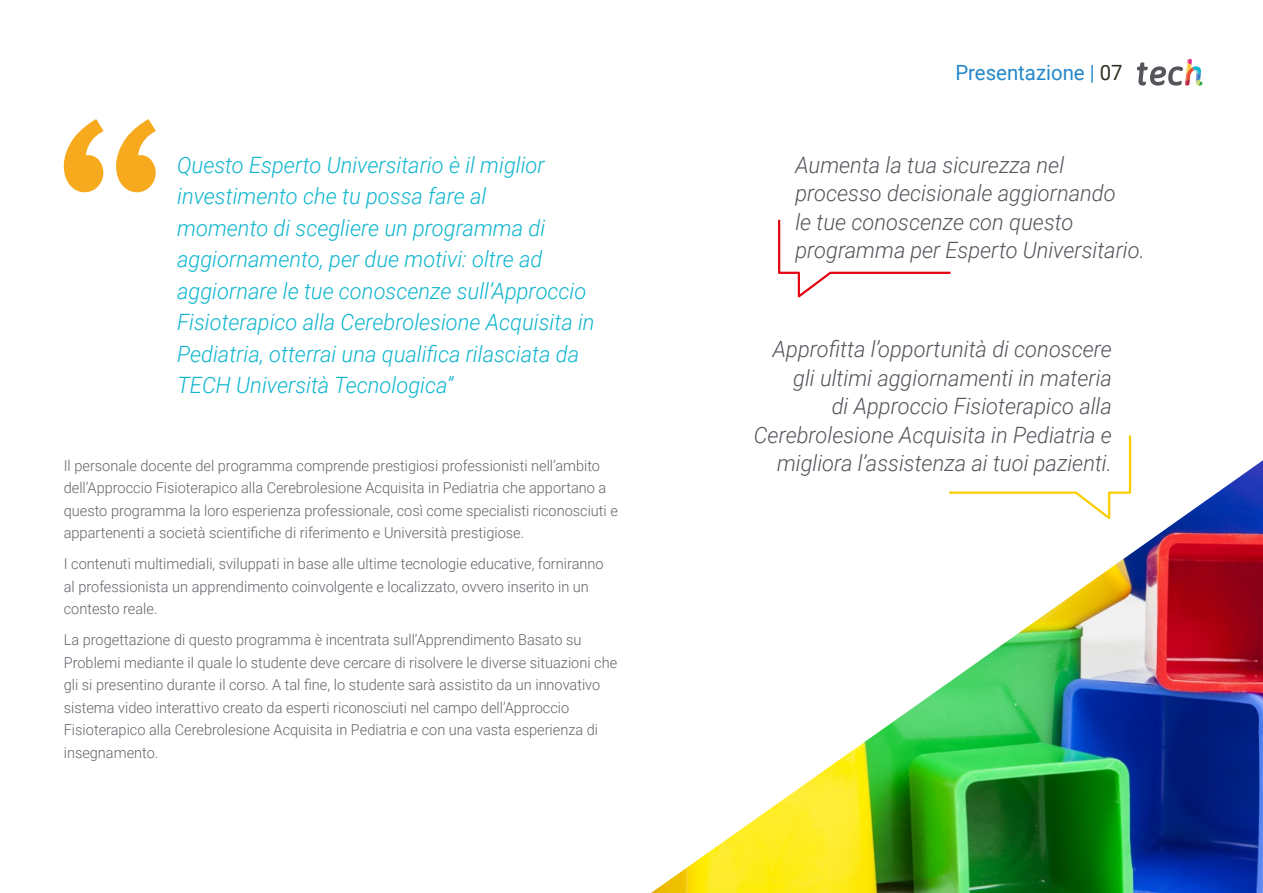
<style>
.page{position:relative;width:1263px;height:893px;background:#fff}
.page>*{position:absolute;margin:0;border:0;box-sizing:border-box;transform-origin:0 0}
.t1{font:italic 300 22.5px/31.5px "Roboto";color:#0fb6cf}
.t2{font:italic 300 22.5px/28.5px "Roboto";color:#52555b;text-align:right}
.t3{font:21px "Roboto";color:#2488c9}
.t4{font:300 15px/22.5px "Roboto";color:#61646a}
.s1{color:#312e20}
</style>
<div class="page">
<svg style="left:64px;top:119px;width:92px;height:73px"></svg>
<svg style="left:1128px;top:435px;width:4px;height:25px"></svg>
<img style="left:651px;top:460px;width:612px;height:433px">
<svg style="left:778px;top:219px;width:173px;height:79px"></svg>
<svg style="left:1137px;top:59px;width:65px;height:27px"></svg>
<p class="t1" style="left:177px;top:148px;width:419px">Questo Esperto Universitario è il miglior investimento che tu possa fare al<br>momento di scegliere un programma di aggiornamento, per due motivi: oltre ad aggiornare le tue conoscenze sull’Approccio Fisioterapico alla Cerebrolesione Acquisita in Pediatria, otterrai una qualifica rilasciata da TECH Università Tecnologica”</p>
<p class="t4" style="left:64px;top:453px;width:556px">Il personale docente del programma comprende prestigiosi professionisti nell’ambito dell’Approccio Fisioterapico alla Cerebrolesione Acquisita in Pediatria che apportano a questo programma la loro esperienza professionale, così come specialisti riconosciuti e appartenenti a società scientifiche di riferimento e Università prestigiose.</p>
<p class="t4" style="left:64px;top:552px;width:541px">I contenuti multimediali, sviluppati in base alle ultime tecnologie educative, forniranno al professionista un apprendimento coinvolgente e localizzato, ovvero inserito in un contesto reale.</p>
<p class="t4" style="left:64px;top:628px;width:555px">La progettazione di questo programma è incentrata sull’Apprendimento Basato su Problemi mediante il quale lo studente deve cercare di risolvere le diverse situazioni che gli si presentino durante il corso. A tal fine, lo studente sarà assistito da un innovativo sistema video interattivo creato da esperti riconosciuti nel campo dell’Approccio Fisioterapico alla Cerebrolesione Acquisita in Pediatria e con una vasta esperienza di insegnamento.</p>
<h2 class="t3" style="left:955px;top:57px;width:169px">Presentazione | <span class="s1">07</span></h2>
<h1 class="t2" style="left:795px;top:149px;width:351px;text-align:left">Aumenta la tua sicurezza nel processo decisionale aggiornando<br>le tue conoscenze con questo programma per Esperto Universitario.</h1>
<h1 class="t2" style="left:754px;top:334px;width:360px">Approfitta l’opportunità di conoscere gli ultimi aggiornamenti in materia<br>di Approccio Fisioterapico alla Cerebrolesione Acquisita in Pediatria e migliora l’assistenza ai tuoi pazienti.</h1>
</div>
